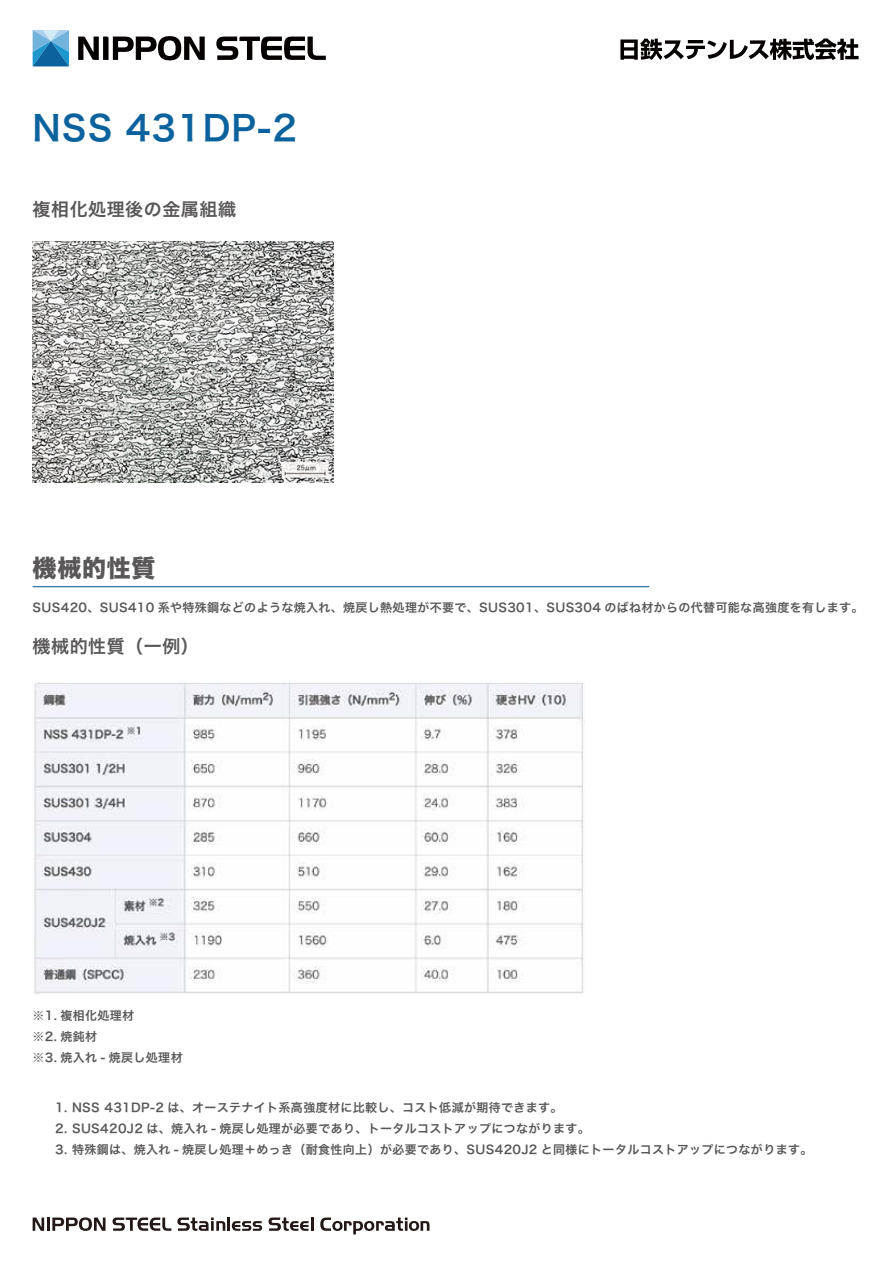
<style>
.page{position:relative;width:893px;height:1263px;background:#fff}
.page>*{position:absolute;margin:0;border:0;box-sizing:border-box;transform-origin:0 0}
.t1{font:34.5px "Hira Kaku Pro W6";letter-spacing:.03em;color:#0b629d}
.t2{font:24px "Hira Kaku Std W8";letter-spacing:.03em;color:#595757}
.t3{font:18px "Hira Kaku Pro W6";letter-spacing:.03em;color:#595757}
.t4{font:12px/21px "Hira Kaku Pro W6";letter-spacing:.03em;color:#595757}
</style>
<div class="page">
<img style="left:33px;top:242px;width:301px;height:241px">
<hr style="left:33px;top:586px;width:616px;height:1px;background:#0b629d">
<img style="left:34px;top:681px;width:551px;height:313px">
<svg style="left:33px;top:30px;width:36px;height:36px"></svg>
<svg style="left:78px;top:36px;width:127px;height:24px"></svg>
<svg style="left:216px;top:37px;width:110px;height:23px"></svg>
<svg style="left:620px;top:39px;width:239px;height:21px"></svg>
<svg style="left:33px;top:1217px;width:11px;height:14px"></svg>
<hr style="left:47px;top:1217px;width:3px;height:14px;background:#231815">
<svg style="left:52px;top:1217px;width:54px;height:14px"></svg>
<svg style="left:113px;top:1217px;width:58px;height:14px"></svg>
<svg style="left:177px;top:1217px;width:85px;height:14px"></svg>
<svg style="left:268px;top:1217px;width:45px;height:14px"></svg>
<svg style="left:320px;top:1217px;width:109px;height:17px"></svg>
<h1 class="t1" style="left:33px;top:97px;width:266px">NSS 431DP-2</h1>
<h3 class="t3" style="left:33px;top:193px;width:205px">複相化処理後の金属組織</h3>
<h2 class="t2" style="left:33px;top:555px;width:124px">機械的性質</h2>
<p class="t4" style="left:33px;top:596px;width:832px">SUS420、SUS410 系や特殊鋼などのような焼入れ、焼戻し熱処理が不要で、SUS301、SUS304 のばね材からの代替可能な高強度を有します。</p>
<h3 class="t3" style="left:33px;top:630px;width:168px">機械的性質（一例）</h3>
<p class="t4" style="left:33px;top:1005px;width:152px">※1. 複相化処理材<br>※2. 焼鈍材<br>※3. 焼入れ - 焼戻し処理材</p>
<p class="t4" style="left:55px;top:1096px;width:509px">1. NSS 431DP-2 は、オーステナイト系高強度材に比較し、コスト低減が期待できます。</p>
<p class="t4" style="left:55px;top:1117px;width:536px">2. SUS420J2 は、焼入れ - 焼戻し処理が必要であり、トータルコストアップにつながります。</p>
<p class="t4" style="left:55px;top:1138px;width:759px">3. 特殊鋼は、焼入れ - 焼戻し処理＋めっき（耐食性向上）が必要であり、SUS420J2 と同様にトータルコストアップにつながります。</p>
</div>
